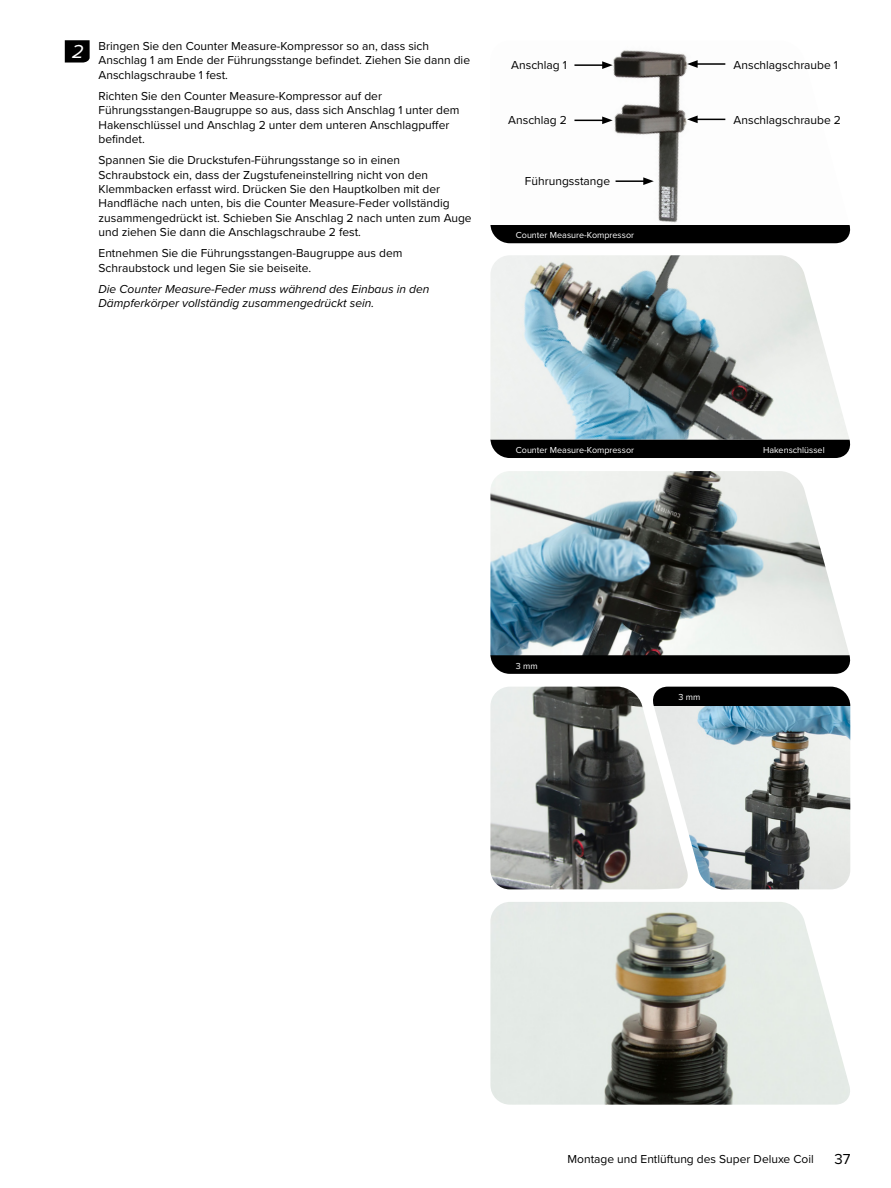
<style>
.page{position:relative;width:891px;height:1188px;background:#fff}
.page>*{position:absolute;margin:0;border:0;box-sizing:border-box;transform-origin:0 0}
.t1{font:italic 19.5px "Proxima Nova";color:#fff}
.t2{font:15px "Proxima Nova";color:#000}
.Normal_Text_-_Right{font:12px/14.4px "Proxima Nova";color:#000}
.Normal_Text_-_Right-2{font:italic 12px/14.4px "Proxima Nova";color:#000}
.Normal_Text{font:12px "Proxima Nova";color:#000}
.t3{font:9px "Proxima Nova";color:#fff}
</style>
<div class="page">
<svg style="left:65px;top:40px;width:25px;height:23px"></svg>
<div style="left:490px;top:225px;width:361px;height:18px;background:#000"></div>
<hr style="left:850px;top:40px;width:2px;height:185px;background:#000">
<img style="left:574px;top:50px;width:152px;height:173px">
<hr style="left:574px;top:64px;width:31px;height:2px;background:#000">
<svg style="left:602px;top:61px;width:11px;height:8px"></svg>
<hr style="left:574px;top:120px;width:31px;height:1px;background:#000">
<svg style="left:602px;top:117px;width:11px;height:7px"></svg>
<hr style="left:616px;top:180px;width:30px;height:2px;background:#000">
<svg style="left:643px;top:177px;width:11px;height:8px"></svg>
<hr style="left:695px;top:63px;width:30px;height:2px;background:#000">
<svg style="left:687px;top:60px;width:11px;height:8px"></svg>
<hr style="left:695px;top:119px;width:30px;height:1px;background:#000">
<svg style="left:687px;top:116px;width:11px;height:7px"></svg>
<svg style="left:490px;top:439px;width:361px;height:19px;background:#0d0d0d"></svg>
<hr style="left:850px;top:255px;width:2px;height:184px;background:#000">
<img style="left:490px;top:255px;width:359px;height:184px">
<div style="left:490px;top:655px;width:361px;height:19px;background:#000"></div>
<hr style="left:850px;top:471px;width:2px;height:184px;background:#000">
<img style="left:490px;top:471px;width:359px;height:184px">
<img style="left:490px;top:687px;width:164px;height:202px">
<div style="left:652px;top:687px;width:198px;height:19px;background:#000"></div>
<img style="left:654px;top:706px;width:196px;height:183px">
<img style="left:490px;top:902px;width:360px;height:203px">
<p class="t1" style="left:72px;top:40px;width:13px">2</p>
<p class="Normal_Text_-_Right" style="left:99px;top:39px;width:373px">Bringen Sie den Counter Measure-Kompressor so an, dass sich<br>Anschlag 1 am Ende der Führungsstange befindet. Ziehen Sie dann die<br>Anschlagschraube 1 fest.</p>
<p class="Normal_Text_-_Right" style="left:99px;top:89px;width:363px">Richten Sie den Counter Measure-Kompressor auf der Führungsstangen-Baugruppe so aus, dass sich Anschlag 1 unter dem Hakenschlüssel und Anschlag 2 unter dem unteren Anschlagpuffer befindet.</p>
<p class="Normal_Text_-_Right" style="left:99px;top:153px;width:375px">Spannen Sie die Druckstufen-Führungsstange so in einen Schraubstock ein, dass der Zugstufeneinstellring nicht von den Klemmbacken erfasst wird. Drücken Sie den Hauptkolben mit der Handfläche nach unten, bis die Counter Measure-Feder vollständig zusammengedrückt ist. Schieben Sie Anschlag 2 nach unten zum Auge und ziehen Sie dann die Anschlagschraube 2 fest.</p>
<p class="Normal_Text_-_Right" style="left:99px;top:246px;width:306px">Entnehmen Sie die Führungsstangen-Baugruppe aus dem<br>Schraubstock und legen Sie sie beiseite.</p>
<p class="Normal_Text_-_Right-2" style="left:99px;top:282px;width:332px">Die Counter Measure-Feder muss während des Einbaus in den<br>Dämpferkörper vollständig zusammengedrückt sein.</p>
<p class="Normal_Text" style="left:511px;top:58px;width:57px">Anschlag 1</p>
<p class="Normal_Text" style="left:734px;top:58px;width:106px">Anschlagschraube 1</p>
<p class="Normal_Text" style="left:508px;top:113px;width:60px">Anschlag 2</p>
<p class="Normal_Text" style="left:525px;top:174px;width:87px">Führungsstange</p>
<p class="t3" style="left:516px;top:230px;width:120px">Counter Measure-Kompressor</p>
<p class="Normal_Text" style="left:734px;top:113px;width:109px">Anschlagschraube 2</p>
<p class="t3" style="left:516px;top:444px;width:120px">Counter Measure-Kompressor</p>
<p class="t3" style="left:763px;top:444px;width:63px">Hakenschlüssel</p>
<p class="t3" style="left:516px;top:660px;width:23px">3 mm</p>
<p class="t3" style="left:679px;top:692px;width:23px">3 mm</p>
<p class="Normal_Text_-_Right" style="left:568px;top:1152px;width:248px">Montage und Entlüftung des Super Deluxe Coil</p>
<p class="t2" style="left:834px;top:1150px;width:18px">37</p>
</div>
